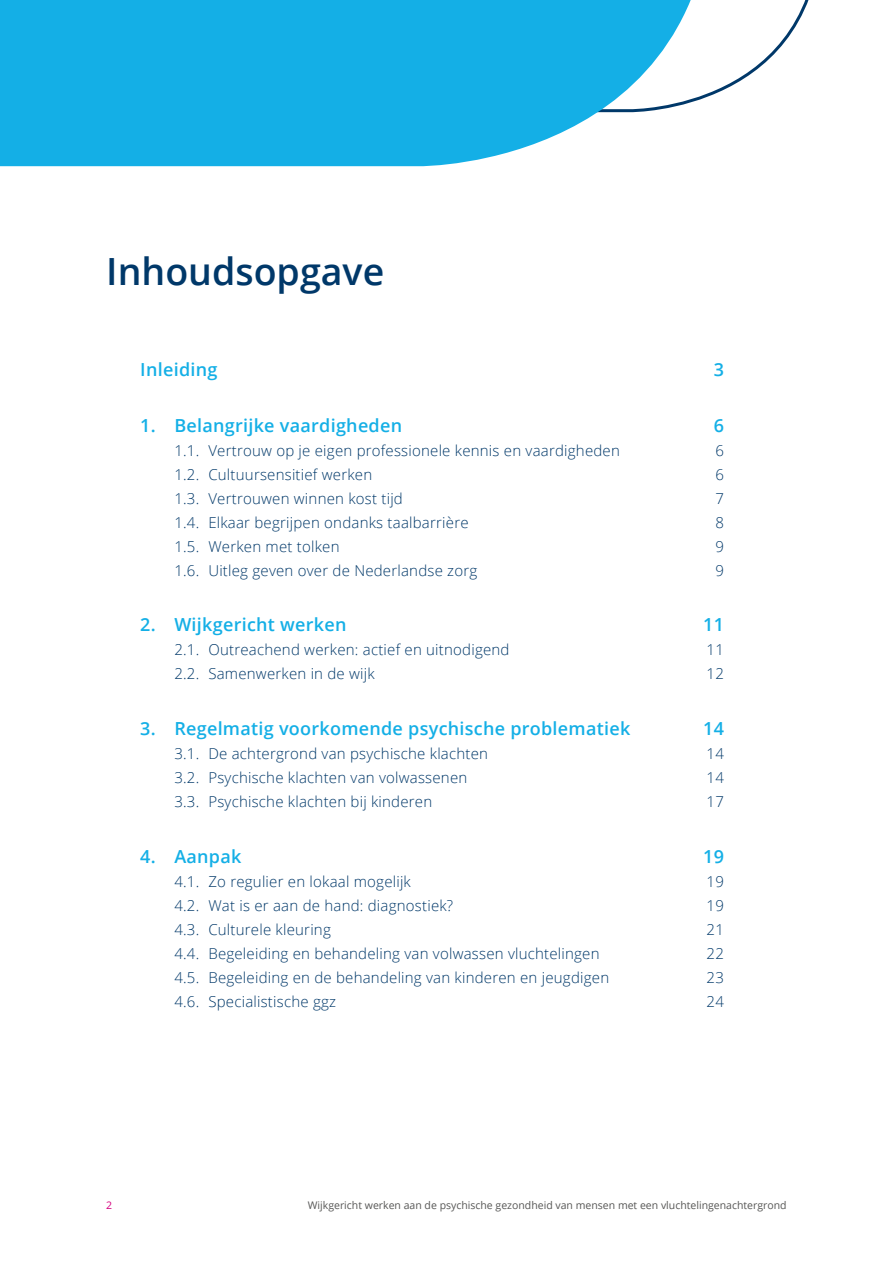
<style>
.page{position:relative;width:893px;height:1263px;background:#fff}
.page>*{position:absolute;margin:0;border:0;box-sizing:border-box;transform-origin:0 0}
.Inhoudsopgave_titel{font:600 37.5px "Open Sans";color:#003869}
.t1{font:600 18px "Open Sans";letter-spacing:.015em;color:#14afe6}
.t2{font:300 15px "Open Sans";letter-spacing:.015em;color:#003869}
.t3{font:10.5px "Open Sans";color:#575756}
.t4{font:10.5px "Open Sans";color:#d4007f}
</style>
<div class="page">
<svg style="left:714px;top:0;width:95px;height:94px"></svg>
<svg style="left:0;top:0;width:714px;height:166px;background:#33b9e8"></svg>
<p class="Inhoudsopgave_titel" style="left:106px;top:246px;width:279px">Inhoudsopgave</p>
<p class="t1" style="left:140px;top:358px;width:79px">Inleiding</p>
<p class="t1" style="left:714px;top:358px;width:12px">3</p>
<p class="t1" style="left:140px;top:413px;width:263px">1. Belangrijke vaardigheden</p>
<p class="t1" style="left:714px;top:413px;width:12px">6</p>
<p class="t2" style="left:174px;top:440px;width:447px">1.1. Vertrouw op je eigen professionele kennis en vaardigheden</p>
<p class="t2" style="left:715px;top:440px;width:10px">6</p>
<p class="t2" style="left:174px;top:464px;width:199px">1.2. Cultuursensitief werken</p>
<p class="t2" style="left:715px;top:464px;width:10px">6</p>
<p class="t2" style="left:174px;top:488px;width:230px">1.3. Vertrouwen winnen kost tijd</p>
<p class="t2" style="left:715px;top:488px;width:10px">7</p>
<p class="t2" style="left:174px;top:512px;width:296px">1.4. Elkaar begrijpen ondanks taalbarrière</p>
<p class="t2" style="left:715px;top:512px;width:10px">8</p>
<p class="t2" style="left:174px;top:536px;width:167px">1.5. Werken met tolken</p>
<p class="t2" style="left:715px;top:536px;width:10px">9</p>
<p class="t2" style="left:174px;top:560px;width:305px">1.6. Uitleg geven over de Nederlandse zorg</p>
<p class="t2" style="left:715px;top:560px;width:10px">9</p>
<p class="t1" style="left:140px;top:613px;width:208px">2. Wijkgericht werken</p>
<p class="t1" style="left:703px;top:613px;width:22px">11</p>
<p class="t2" style="left:174px;top:640px;width:337px">2.1. Outreachend werken: actief en uitnodigend</p>
<p class="t2" style="left:707px;top:640px;width:19px">11</p>
<p class="t2" style="left:174px;top:664px;width:202px">2.2. Samenwerken in de wijk</p>
<p class="t2" style="left:707px;top:664px;width:19px">12</p>
<p class="t1" style="left:140px;top:716px;width:491px">3. Regelmatig voorkomende psychische problematiek</p>
<p class="t1" style="left:703px;top:716px;width:22px">14</p>
<p class="t2" style="left:174px;top:743px;width:315px">3.1. De achtergrond van psychische klachten</p>
<p class="t2" style="left:707px;top:743px;width:19px">14</p>
<p class="t2" style="left:174px;top:767px;width:294px">3.2. Psychische klachten van volwassenen</p>
<p class="t2" style="left:707px;top:767px;width:19px">14</p>
<p class="t2" style="left:174px;top:791px;width:259px">3.3. Psychische klachten bij kinderen</p>
<p class="t2" style="left:707px;top:791px;width:19px">17</p>
<p class="t1" style="left:140px;top:844px;width:103px">4. Aanpak</p>
<p class="t1" style="left:703px;top:844px;width:22px">19</p>
<p class="t2" style="left:174px;top:871px;width:238px">4.1. Zo regulier en lokaal mogelijk</p>
<p class="t2" style="left:707px;top:871px;width:19px">19</p>
<p class="t2" style="left:174px;top:895px;width:280px">4.2. Wat is er aan de hand: diagnostiek?</p>
<p class="t2" style="left:707px;top:895px;width:19px">19</p>
<p class="t2" style="left:174px;top:919px;width:158px">4.3. Culturele kleuring</p>
<p class="t2" style="left:707px;top:919px;width:19px">21</p>
<p class="t2" style="left:174px;top:943px;width:427px">4.4. Begeleiding en behandeling van volwassen vluchtelingen</p>
<p class="t2" style="left:707px;top:943px;width:19px">22</p>
<p class="t2" style="left:174px;top:967px;width:436px">4.5. Begeleiding en de behandeling van kinderen en jeugdigen</p>
<p class="t2" style="left:707px;top:967px;width:19px">23</p>
<p class="t2" style="left:174px;top:991px;width:163px">4.6. Specialistische ggz</p>
<p class="t2" style="left:707px;top:991px;width:19px">24</p>
<p class="t4" style="left:106px;top:1198px;width:8px">2</p>
<p class="t3" style="left:308px;top:1198px;width:480px">Wijkgericht werken aan de psychische gezondheid van mensen met een vluchtelingenachtergrond</p>
</div>
